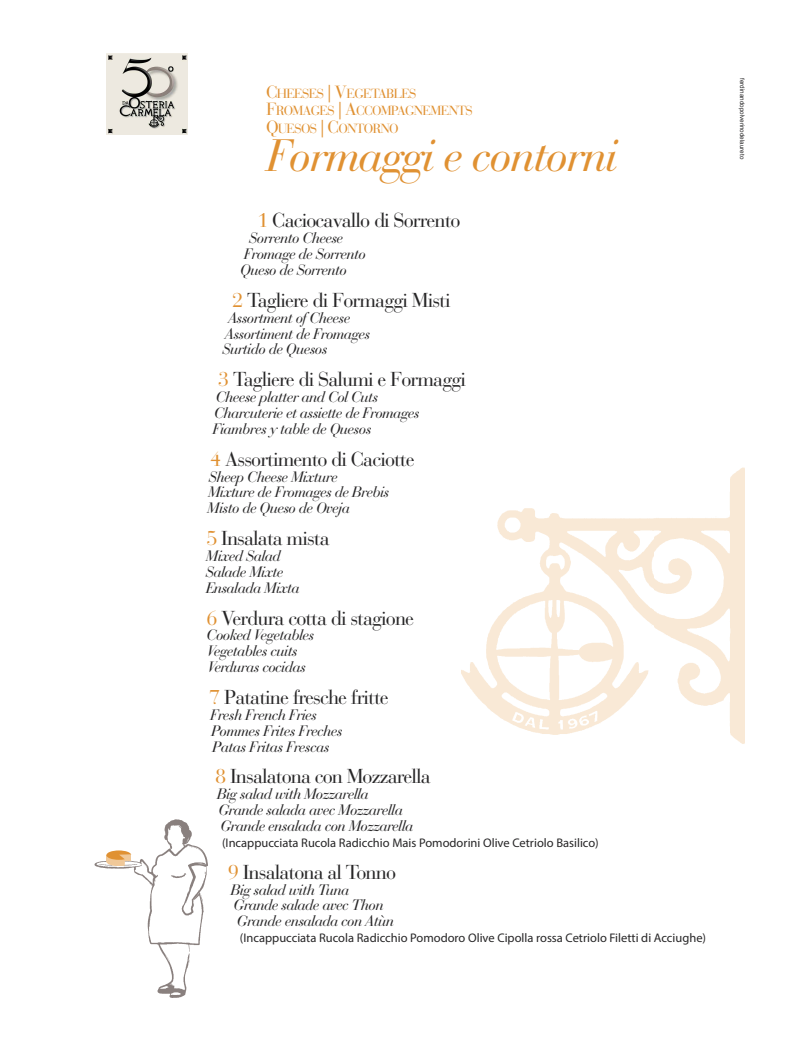
<style>
.page{position:relative;width:798px;height:1053px;background:#fff}
.page>*{position:absolute;margin:0;border:0;box-sizing:border-box;transform-origin:0 0}
.t1{font:italic 45px "Bauer Bodoni";letter-spacing:-.045em;color:#e09132}
.t2{font:20px "Bauer Bodoni";letter-spacing:-.045em;color:#272627}
.t3{font:italic 15px/15.9px "Bauer Bodoni";letter-spacing:-.045em;color:#272627}
.t4{font:13.12px/17.5px "Bauer Bodoni";letter-spacing:-.06em;color:#e09132}
.t5{font:12.5px "Myriad Pro";color:#272627}
.t6{font:6.25px "Helvetica";color:#272627}
.s1{font-size:17.5px}
.s2{color:#e09132}
</style>
<div class="page">
<img style="left:94px;top:819px;width:114px;height:179px">
<img style="left:106px;top:53px;width:82px;height:82px">
<svg style="left:106px;top:850px;width:25px;height:15px"></svg>
<img style="left:461px;top:508px;width:193px;height:227px">
<img style="left:654px;top:467px;width:90px;height:277px">
<svg style="left:670px;top:531px;width:13px;height:14px"></svg>
<svg style="left:670px;top:611px;width:13px;height:13px"></svg>
<svg style="left:670px;top:690px;width:13px;height:14px"></svg>
<p class="t4" style="left:266px;top:86px;width:208px"><span class="s1">C</span>HEESES <span class="s1">| V</span>EGETABLES<br><span class="s1">F</span>ROMAGES <span class="s1">| A</span>CCOMPAGNEMENTS<br><span class="s1">Q</span>UESOS <span class="s1">| C</span>ONTORNO</p>
<p class="t6" style="left:744px;top:78px;width:82px;rotate:90deg">ferdinandopolverinodelaureto</p>
<h1 class="t1" style="left:266px;top:140px;width:353px">Formaggi e contorni</h1>
<h2 class="t2" style="left:257px;top:213px;width:204px"><span class="s2">1</span> Caciocavallo di Sorrento</h2>
<p class="t3" style="left:240px;top:232px;width:127px;text-indent:9px">Sorrento Cheese<br>Fromage de Sorrento<br>Queso de Sorrento</p>
<h2 class="t2" style="left:232px;top:293px;width:220px"><span class="s2">2</span> Tagliere di Formaggi Misti</h2>
<p class="t3" style="left:222px;top:311px;width:149px;text-indent:6px">Assortment of Cheese<br>Assortiment de Fromages<br>Surtido de Quesos</p>
<h2 class="t2" style="left:218px;top:372px;width:249px"><span class="s2">3</span> Tagliere di Salumi e Formaggi</h2>
<p class="t3" style="left:212px;top:391px;width:209px">Cheese platter and Col Cuts<br>Charcuterie et assiette de Fromages<br>Fiambres y table de Quesos</p>
<h2 class="t2" style="left:210px;top:451px;width:206px"><span class="s2">4</span> Assortimento di Caciotte</h2>
<p class="t3" style="left:207px;top:470px;width:183px">Sheep Cheese Mixture<br>Mixture de Fromages de Brebis<br>Misto de Queso de Oveja</p>
<h2 class="t2" style="left:206px;top:531px;width:125px"><span class="s2">5</span> Insalata mista</h2>
<p class="t3" style="left:206px;top:549px;width:96px">Mixed Salad<br>Salade Mixte<br>Ensalada Mixta</p>
<h2 class="t2" style="left:206px;top:610px;width:209px"><span class="s2">6</span> Verdura cotta di stagione</h2>
<p class="t3" style="left:206px;top:629px;width:109px">Cooked Vegetables<br>Vegetables cuits<br>Verduras cocidas</p>
<h2 class="t2" style="left:209px;top:689px;width:181px"><span class="s2">7</span> Patatine fresche fritte</h2>
<p class="t3" style="left:210px;top:708px;width:134px">Fresh French Fries<br>Pommes Frites Freches<br>Patas Fritas Frescas</p>
<h2 class="t2" style="left:215px;top:769px;width:217px"><span class="s2">8</span> Insalatona con Mozzarella</h2>
<p class="t3" style="left:216px;top:788px;width:198px">Big salad with Mozzarella<br>Grande salada avec Mozzarella<br>Grande ensalada con Mozzarella</p>
<p class="t5" style="left:222px;top:838px;width:378px">(Incappucciata Rucola Radicchio Mais Pomodorini Olive Cetriolo Basilico)</p>
<h2 class="t2" style="left:228px;top:864px;width:170px"><span class="s2">9</span> Insalatona al Tonno</h2>
<p class="t3" style="left:230px;top:883px;width:165px">Big salad with Tuna<br>Grande salade avec Thon<br>Grande ensalada con Atùn</p>
<p class="t5" style="left:240px;top:933px;width:467px">(Incappucciata Rucola Radicchio Pomodoro Olive Cipolla rossa Cetriolo Filetti di Acciughe)</p>
</div>
